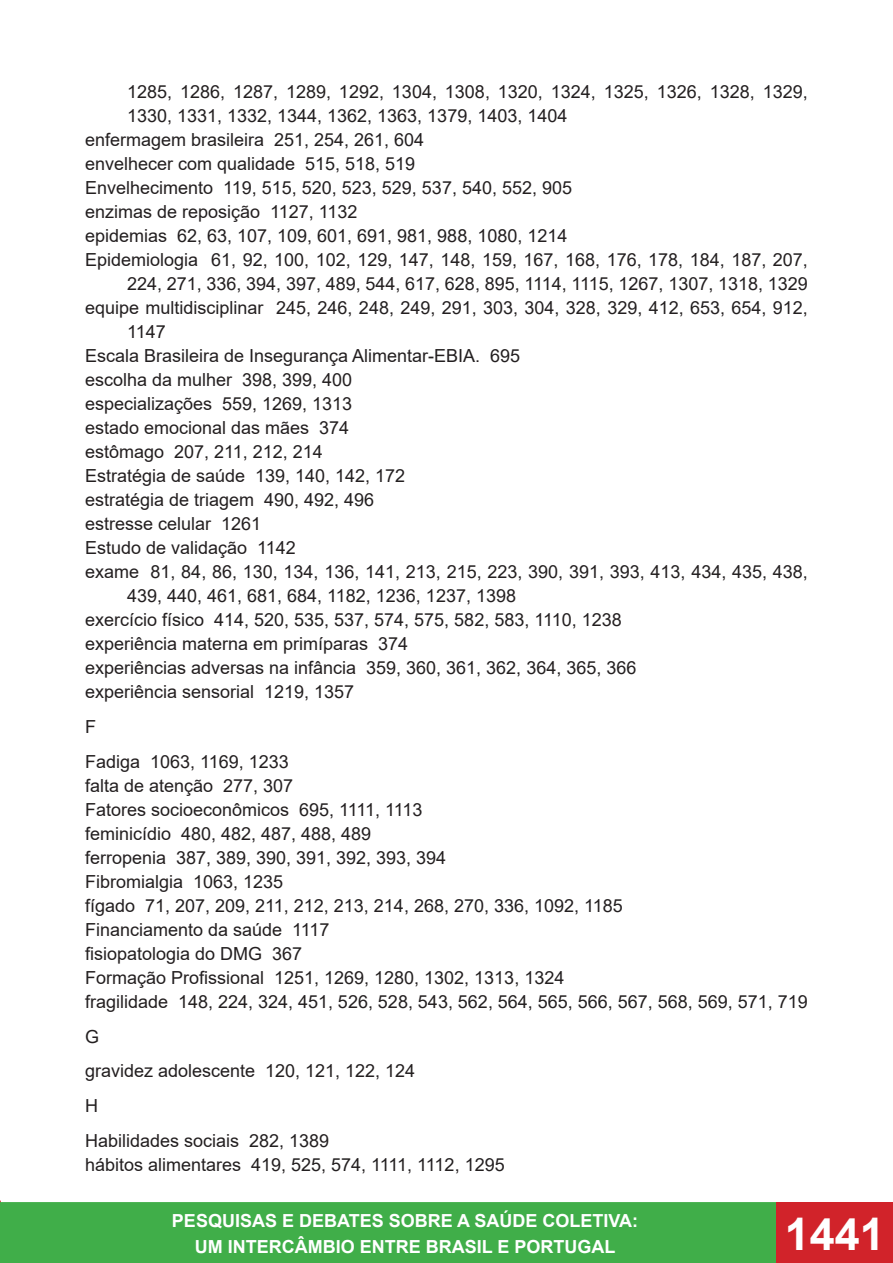
<style>
.page{position:relative;width:893px;height:1263px;background:#fff}
.page>*{position:absolute;margin:0;border:0;box-sizing:border-box;transform-origin:0 0}
.t1{font:700 45px "Arial";color:#fff}
.t2{font:18px/24px "Arial";color:#231f20}
.t3{font:700 18px/26.5px "Arial";color:#fff;text-align:center}
</style>
<div class="page">
<div style="left:0;top:1202px;width:776px;height:61px;background:#40ae49"></div>
<div style="left:776px;top:1202px;width:117px;height:61px;background:#d1232a"></div>
<p class="t2" style="left:127px;top:80px;width:682px">1285, 1286, 1287, 1289, 1292, 1304, 1308, 1320, 1324, 1325, 1326, 1328, 1329,</p>
<p class="t2" style="left:127px;top:104px;width:442px">1330, 1331, 1332, 1344, 1362, 1363, 1379, 1403, 1404</p>
<p class="t2" style="left:85px;top:128px;width:341px">enfermagem brasileira 251, 254, 261, 604</p>
<p class="t2" style="left:85px;top:152px;width:332px">envelhecer com qualidade 515, 518, 519</p>
<p class="t2" style="left:85px;top:176px;width:489px">Envelhecimento 119, 515, 520, 523, 529, 537, 540, 552, 905</p>
<p class="t2" style="left:85px;top:200px;width:274px">enzimas de reposição 1127, 1132</p>
<p class="t2" style="left:85px;top:224px;width:484px">epidemias 62, 63, 107, 109, 601, 691, 981, 988, 1080, 1214</p>
<p class="t2" style="left:85px;top:248px;width:724px;text-align:right">Epidemiologia 61, 92, 100, 102, 129, 147, 148, 159, 167, 168, 176, 178, 184, 187, 207,<br>224, 271, 336, 394, 397, 489, 544, 617, 628, 895, 1114, 1115, 1267, 1307, 1318, 1329</p>
<p class="t2" style="left:127px;top:296px;width:682px;text-indent:-42px">equipe multidisciplinar 245, 246, 248, 249, 291, 303, 304, 328, 329, 412, 653, 654, 912,<br>1147</p>
<p class="t2" style="left:85px;top:344px;width:437px">Escala Brasileira de Insegurança Alimentar-EBIA. 695</p>
<p class="t2" style="left:85px;top:368px;width:269px">escolha da mulher 398, 399, 400</p>
<p class="t2" style="left:85px;top:392px;width:269px">especializações 559, 1269, 1313</p>
<p class="t2" style="left:85px;top:416px;width:266px">estado emocional das mães 374</p>
<p class="t2" style="left:85px;top:440px;width:239px">estômago 207, 211, 212, 214</p>
<p class="t2" style="left:85px;top:464px;width:322px">Estratégia de saúde 139, 140, 142, 172</p>
<p class="t2" style="left:85px;top:488px;width:291px">estratégia de triagem 490, 492, 496</p>
<p class="t2" style="left:85px;top:512px;width:178px">estresse celular 1261</p>
<p class="t2" style="left:85px;top:536px;width:212px">Estudo de validação 1142</p>
<p class="t2" style="left:127px;top:560px;width:682px;text-indent:-42px">exame 81, 84, 86, 130, 134, 136, 141, 213, 215, 223, 390, 391, 393, 413, 434, 435, 438,<br>439, 440, 461, 681, 684, 1182, 1236, 1237, 1398</p>
<p class="t2" style="left:85px;top:608px;width:538px">exercício físico 414, 520, 535, 537, 574, 575, 582, 583, 1110, 1238</p>
<p class="t2" style="left:85px;top:632px;width:325px">experiência materna em primíparas 374</p>
<p class="t2" style="left:85px;top:656px;width:553px">experiências adversas na infância 359, 360, 361, 362, 364, 365, 366</p>
<p class="t2" style="left:85px;top:680px;width:271px">experiência sensorial 1219, 1357</p>
<p class="t2" style="left:85px;top:715px;width:12px">F</p>
<p class="t2" style="left:85px;top:749px;width:205px">Fadiga 1063, 1169, 1233</p>
<p class="t2" style="left:85px;top:773px;width:210px">falta de atenção 277, 307</p>
<p class="t2" style="left:85px;top:797px;width:339px">Fatores socioeconômicos 695, 1111, 1113</p>
<p class="t2" style="left:85px;top:821px;width:288px">feminicídio 480, 482, 487, 488, 489</p>
<p class="t2" style="left:85px;top:845px;width:363px">ferropenia 387, 389, 390, 391, 392, 393, 394</p>
<p class="t2" style="left:85px;top:869px;width:200px">Fibromialgia 1063, 1235</p>
<p class="t2" style="left:85px;top:893px;width:539px">fígado 71, 207, 209, 211, 212, 213, 214, 268, 270, 336, 1092, 1185</p>
<p class="t2" style="left:85px;top:917px;width:246px">Financiamento da saúde 1117</p>
<p class="t2" style="left:85px;top:941px;width:219px">fisiopatologia do DMG 367</p>
<p class="t2" style="left:85px;top:965px;width:481px">Formação Profissional 1251, 1269, 1280, 1302, 1313, 1324</p>
<p class="t2" style="left:85px;top:989px;width:724px">fragilidade 148, 224, 324, 451, 526, 528, 543, 562, 564, 565, 566, 567, 568, 569, 571, 719</p>
<p class="t2" style="left:85px;top:1024px;width:16px">G</p>
<p class="t2" style="left:85px;top:1059px;width:332px">gravidez adolescente 120, 121, 122, 124</p>
<p class="t2" style="left:85px;top:1094px;width:14px">H</p>
<p class="t2" style="left:85px;top:1129px;width:246px">Habilidades sociais 282, 1389</p>
<p class="t2" style="left:85px;top:1153px;width:421px">hábitos alimentares 419, 525, 574, 1111, 1112, 1295</p>
<p class="t3" style="left:172px;top:1207px;width:468px">PESQUISAS E DEBATES SOBRE A SAÚDE COLETIVA:<br>UM INTERCÂMBIO ENTRE BRASIL E PORTUGAL</p>
<h1 class="t1" style="left:785px;top:1202px;width:102px">1441</h1>
</div>
